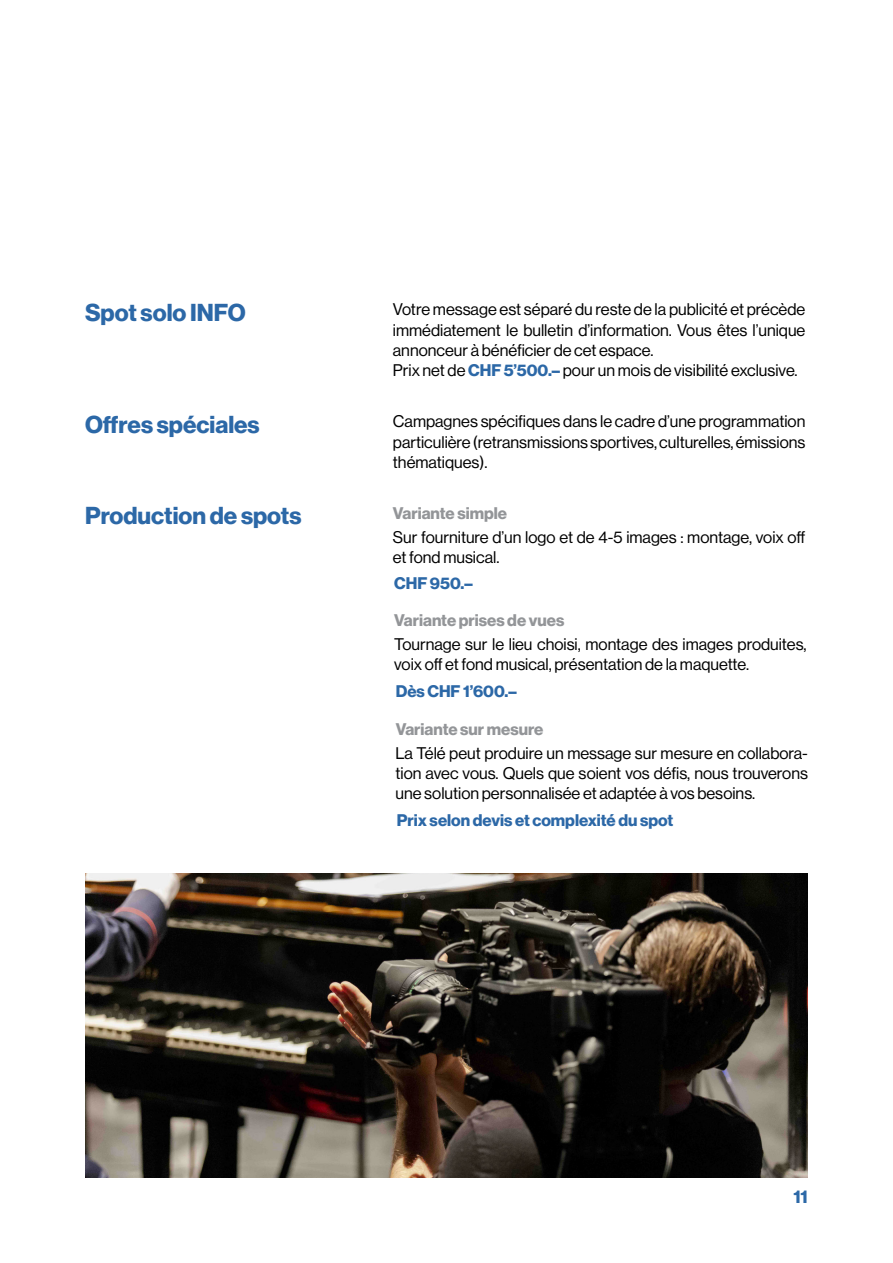
<style>
.page{position:relative;width:893px;height:1263px;background:#fff}
.page>*{position:absolute;margin:0;border:0;box-sizing:border-box;transform-origin:0 0}
.t1{font:24px "N Haas Grotesk DS Std 75 Bd";color:#2c68a7}
.t2{font:18px "N Haas Grotesk DS Std 75 Bd";color:#2c68a7}
.t3{font:16.5px/20.2px "N Haas Grotesk DS Std 55 Rg";color:#000}
.t4{font:16.5px "N Haas Grotesk DS Std 75 Bd";color:#2c68a7}
.t5{font:16.5px "N Haas Grotesk DS Std 75 Bd";color:#939598}
.s1{font-family:"N Haas Grotesk DS Std 75 Bd";color:#2c68a7}
</style>
<div class="page">
<img style="left:85px;top:874px;width:723px;height:304px">
<h1 class="t1" style="left:85px;top:299px;width:162px">Spot solo INFO</h1>
<p class="t3" style="left:393px;top:300px;width:414px">Votre message est séparé du reste de la publicité et précède immédiatement le bulletin d’information. Vous êtes l’unique annonceur à bénéficier de cet espace.<br>Prix net de <span class="s1">CHF 5’500.–</span> pour un mois de visibilité exclusive.</p>
<h1 class="t1" style="left:85px;top:411px;width:176px">Offres spéciales</h1>
<p class="t3" style="left:393px;top:411px;width:414px;text-align:justify">Campagnes spécifiques dans le cadre d’une programmation particulière (retransmissions sportives, culturelles, émissions thématiques).</p>
<h1 class="t1" style="left:85px;top:501px;width:218px">Production de spots</h1>
<p class="t3" style="left:393px;top:527px;width:414px">Sur fourniture d’un logo et de 4-5 images : montage, voix off et fond musical.</p>
<p class="t4" style="left:394px;top:574px;width:80px">CHF 950.–</p>
<p class="t5" style="left:393px;top:503px;width:116px">Variante simple</p>
<p class="t5" style="left:394px;top:611px;width:172px">Variante prises de vues</p>
<p class="t3" style="left:394px;top:634px;width:414px">Tournage sur le lieu choisi, montage des images produites, voix off et fond musical, présentation de la maquette.</p>
<p class="t4" style="left:396px;top:681px;width:122px">Dès CHF 1’600.–</p>
<p class="t5" style="left:396px;top:719px;width:149px">Variante sur mesure</p>
<p class="t3" style="left:395px;top:743px;width:414px;text-align:justify">La Télé peut produire un message sur mesure en collabora&shy;tion avec vous. Quels que soient vos défis, nous trouverons une solution personnalisée et adaptée à vos besoins.</p>
<p class="t4" style="left:397px;top:810px;width:278px">Prix selon devis et complexité du spot</p>
<p class="t2" style="left:793px;top:1186px;width:16px">11</p>
</div>
